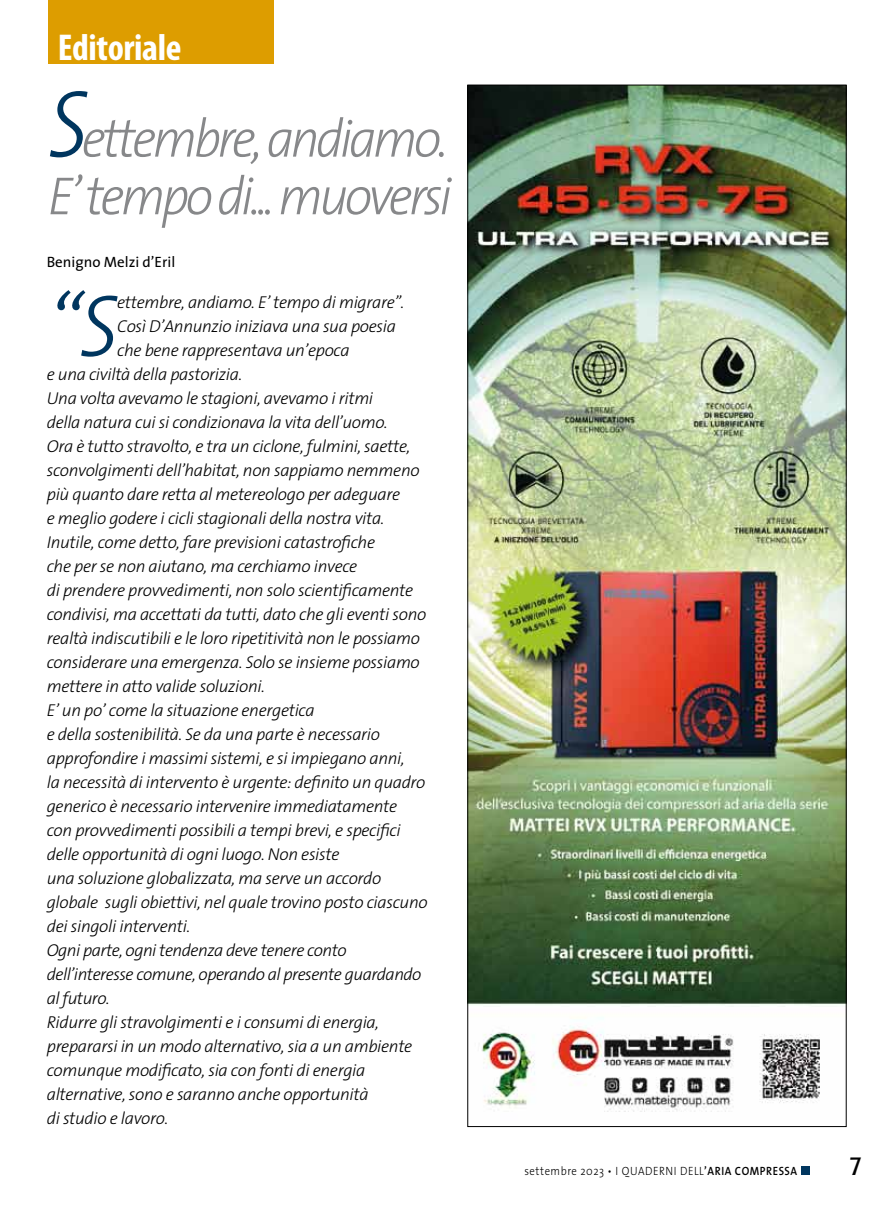
<style>
.page{position:relative;width:893px;height:1212px;background:#fff}
.page>*{position:absolute;margin:0;border:0;box-sizing:border-box;transform-origin:0 0}
.t1{font:italic 300 88.35px "The Sans";color:#00365f}
.t2{font:italic 300 54px/57.6px "The Sans";letter-spacing:-.07em;color:#87888a;scale:.95 1}
.t3{font:700 condensed 37.5px "Myriad Pro";letter-spacing:-.01em;color:#fff}
.t4{font:condensed 27px "Formata";color:#000}
.t5{font:italic 300 17.25px "The Sans";letter-spacing:-.02em;color:#000}
.t6{font:15px "The Sans";color:#000}
.t7{font:300 12px "The Sans";letter-spacing:.05em;color:#000;scale:.9 1}
.s1{font-size:96px;color:#00365f}
.s2{font-weight:600}
</style>
<div class="page">
<div style="left:801px;top:1166px;width:8px;height:9px;background:#00365f"></div>
<div style="left:48px;top:0;width:225px;height:64px;background:#dd9d00"></div>
<img style="left:469px;top:87px;width:375px;height:1025px">
<h3 class="t3" style="left:58px;top:24px;width:125px">Editoriale</h3>
<h2 class="t2" style="left:48px;top:108px;width:427px"><span class="s1">S</span>ettembre, andiamo.<br>E’ tempo di... muoversi</h2>
<p class="t6" style="left:47px;top:250px;width:130px">Benigno Melzi d’Eril</p>
<h1 class="t1" style="left:47px;top:253px;width:74px">“S</h1>
<p class="t5" style="left:117px;top:288px;width:289px">ettembre, andiamo. E’ tempo di migrare”.</p>
<p class="t5" style="left:117px;top:312px;width:280px">Così D’Annunzio iniziava una sua poesia</p>
<p class="t5" style="left:117px;top:336px;width:234px">che bene rappresentava un’epoca</p>
<p class="t5" style="left:47px;top:360px;width:197px">e una civiltà della pastorizia.</p>
<p class="t5" style="left:47px;top:384px;width:328px">Una volta avevamo le stagioni, avevamo i ritmi</p>
<p class="t5" style="left:47px;top:408px;width:343px">della natura cui si condizionava la vita dell’uomo.</p>
<p class="t5" style="left:47px;top:432px;width:365px">Ora è tutto stravolto, e tra un ciclone, fulmini, saette,</p>
<p class="t5" style="left:47px;top:456px;width:374px">sconvolgimenti dell’habitat, non sappiamo nemmeno</p>
<p class="t5" style="left:47px;top:480px;width:355px">più quanto dare retta al metereologo per adeguare</p>
<p class="t5" style="left:47px;top:504px;width:339px">e meglio godere i cicli stagionali della nostra vita.</p>
<p class="t5" style="left:47px;top:528px;width:330px">Inutile, come detto, fare previsioni catastrofiche</p>
<p class="t5" style="left:47px;top:552px;width:312px">che per se non aiutano, ma cerchiamo invece</p>
<p class="t5" style="left:47px;top:576px;width:368px">di prendere provvedimenti, non solo scientificamente</p>
<p class="t5" style="left:47px;top:600px;width:381px">condivisi, ma accettati da tutti, dato che gli eventi sono</p>
<p class="t5" style="left:47px;top:624px;width:375px">realtà indiscutibili e le loro ripetitività non le possiamo</p>
<p class="t5" style="left:47px;top:648px;width:375px">considerare una emergenza. Solo se insieme possiamo</p>
<p class="t5" style="left:47px;top:672px;width:220px">mettere in atto valide soluzioni.</p>
<p class="t5" style="left:47px;top:696px;width:269px">E’ un po’ come la situazione energetica</p>
<p class="t5" style="left:47px;top:720px;width:335px">e della sostenibilità. Se da una parte è necessario</p>
<p class="t5" style="left:47px;top:744px;width:359px">approfondire i massimi sistemi, e si impiegano anni,</p>
<p class="t5" style="left:47px;top:768px;width:380px">la necessità di intervento è urgente: definito un quadro</p>
<p class="t5" style="left:47px;top:792px;width:352px">generico è necessario intervenire immediatamente</p>
<p class="t5" style="left:47px;top:816px;width:355px">con provvedimenti possibili a tempi brevi, e specifici</p>
<p class="t5" style="left:47px;top:840px;width:294px">delle opportunità di ogni luogo. Non esiste</p>
<p class="t5" style="left:47px;top:864px;width:336px">una soluzione globalizzata, ma serve un accordo</p>
<p class="t5" style="left:47px;top:888px;width:382px">globale sugli obiettivi, nel quale trovino posto ciascuno</p>
<p class="t5" style="left:47px;top:912px;width:145px">dei singoli interventi.</p>
<p class="t5" style="left:47px;top:936px;width:301px">Ogni parte, ogni tendenza deve tenere conto</p>
<p class="t5" style="left:47px;top:960px;width:376px">dell’interesse comune, operando al presente guardando</p>
<p class="t5" style="left:47px;top:984px;width:64px">al futuro.</p>
<p class="t5" style="left:47px;top:1008px;width:334px">Ridurre gli stravolgimenti e i consumi di energia,</p>
<p class="t5" style="left:47px;top:1032px;width:367px">prepararsi in un modo alternativo, sia a un ambiente</p>
<p class="t5" style="left:47px;top:1056px;width:320px">comunque modificato, sia con fonti di energia</p>
<p class="t5" style="left:47px;top:1080px;width:323px">alternative, sono e saranno anche opportunità</p>
<p class="t5" style="left:47px;top:1104px;width:123px">di studio e lavoro.</p>
<p class="t7" style="left:524px;top:1161px;width:305px">settembre 2023 • I QUADERNI DELL<span class="s2">’ARIA COMPRESSA</span></p>
<h3 class="t4" style="left:849px;top:1149px;width:14px">7</h3>
</div>
